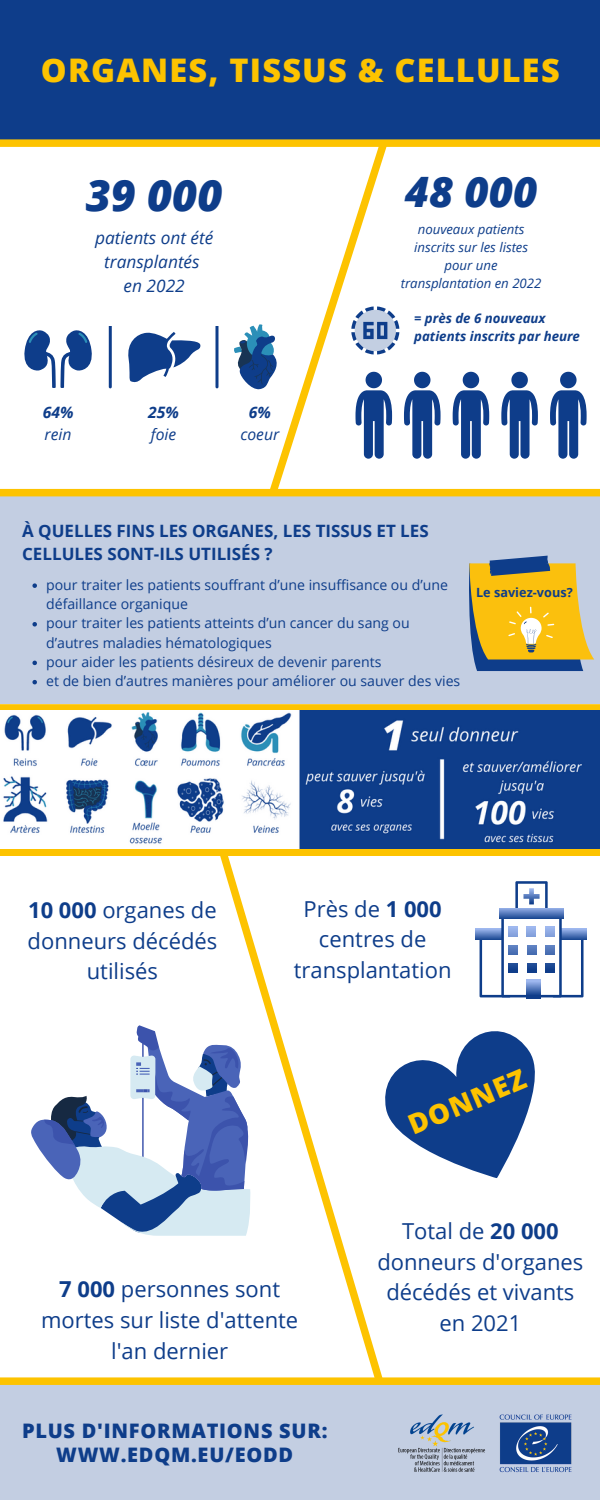
<style>
.page{position:relative;width:600px;height:1500px;background:#fff}
.page>*{position:absolute;margin:0;border:0;box-sizing:border-box;transform-origin:0 0}
.t1{font:italic 800 43.2px "Open Sans";color:#0e3d8a}
.t2{font:italic 800 41.9px "Open Sans";color:#0e3d8a}
.t3{font:800 32.5px "Open Sans";letter-spacing:.04em;color:#fdc300}
.t4{font:800 27.5px "Open Sans";color:#fdc300}
.t5{font:22px/30.8px "Open Sans";color:#0e3d8a;text-align:center}
.t6{font:800 20px/24px "Open Sans";letter-spacing:.04em;color:#0e3d8a;text-align:center}
.t7{font:italic 17.3px/24.2px "Open Sans";color:#0e3d8a;text-align:center}
.t8{font:700 17px/23.2px "Open Sans";color:#0e3d8a}
.t9{font:italic 15.7px "Open Sans";color:#0e3d8a}
.t10{font:italic 700 15.7px "Open Sans";color:#0e3d8a}
.t11{font:14.1px/19.3px "Open Sans";color:#0e3d8a}
.t12{font:italic 13.2px/18px "Open Sans";color:#0e3d8a}
.t13{font:italic 700 13.2px/18px "Open Sans";color:#0e3d8a}
.t14{font:700 12.7px "Open Sans";color:#0e3d8a}
.s1{font-weight:700}
</style>
<div class="page">
<svg style="left:220px;top:856px;width:163px;height:521px"></svg>
<div style="left:0;top:1384px;width:600px;height:116px;background:#c3cee2"></div>
<div style="left:0;top:0;width:600px;height:140px;background:#0e3d8a"></div>
<div style="left:0;top:139px;width:600px;height:8px;background:#fdc300"></div>
<svg style="left:393px;top:314px;width:6px;height:33px"></svg>
<svg style="left:404px;top:371px;width:37px;height:88px"></svg>
<svg style="left:453px;top:371px;width:36px;height:88px"></svg>
<svg style="left:501px;top:371px;width:37px;height:88px"></svg>
<svg style="left:550px;top:371px;width:37px;height:88px"></svg>
<svg style="left:128px;top:332px;width:72px;height:51px"></svg>
<svg style="left:24px;top:330px;width:68px;height:58px"></svg>
<svg style="left:109px;top:327px;width:3px;height:61px"></svg>
<svg style="left:216px;top:327px;width:3px;height:61px"></svg>
<svg style="left:228px;top:139px;width:165px;height:350px"></svg>
<div style="left:0;top:496px;width:600px;height:208px;background:#c3cee2"></div>
<svg style="left:476px;top:929px;width:111px;height:10px"></svg>
<div style="left:527px;top:979px;width:13px;height:19px;background:#0f3d8a"></div>
<svg style="left:480px;top:881px;width:104px;height:116px"></svg>
<svg style="left:31px;top:1025px;width:219px;height:211px"></svg>
<svg style="left:362px;top:1006px;width:173px;height:204px"></svg>
<div style="left:0;top:489px;width:600px;height:7px;background:#fdc300"></div>
<svg style="left:0;top:704px;width:600px;height:7px;background:#ecbf22"></svg>
<div style="left:0;top:848px;width:600px;height:8px;background:#fdc300"></div>
<div style="left:0;top:1377px;width:600px;height:8px;background:#fdc300"></div>
<svg style="left:469px;top:556px;width:125px;height:115px;background:#c6ab4b"></svg>
<img style="left:398px;top:1414px;width:174px;height:59px">
<img style="left:0;top:711px;width:600px;height:138px">
<svg style="left:32px;top:583px;width:5px;height:5px"></svg>
<svg style="left:32px;top:622px;width:5px;height:5px"></svg>
<svg style="left:32px;top:661px;width:5px;height:4px"></svg>
<svg style="left:32px;top:680px;width:5px;height:4px"></svg>
<p class="t3" style="left:41px;top:47px;width:520px">ORGANES, TISSUS &amp; CELLULES</p>
<p class="t1" style="left:86px;top:165px;width:138px">39 000</p>
<p class="t7" style="left:95px;top:225px;width:120px">patients ont été transplantés</p>
<p class="t7" style="left:124px;top:273px;width:63px">en 2022</p>
<p class="t10" style="left:43px;top:401px;width:32px">64%</p>
<p class="t9" style="left:45px;top:423px;width:29px">rein</p>
<p class="t10" style="left:148px;top:401px;width:32px">25%</p>
<p class="t9" style="left:151px;top:423px;width:27px">foie</p>
<p class="t10" style="left:249px;top:401px;width:24px">6%</p>
<p class="t9" style="left:240px;top:423px;width:40px">coeur</p>
<p class="t2" style="left:405px;top:163px;width:134px">48 000</p>
<p class="t12" style="left:414px;top:220px;width:116px">nouveaux patients inscrits sur les listes</p>
<p class="t12" style="left:401px;top:256px;width:142px;text-align:center">pour une transplantation en 2022</p>
<p class="t13" style="left:414px;top:309px;width:167px">= près de 6 nouveaux patients inscrits par heure</p>
<p class="t8" style="left:22px;top:519px;width:408px">À QUELLES FINS LES ORGANES, LES TISSUS ET LES<br>CELLULES SONT-ILS UTILISÉS ?</p>
<p class="t11" style="left:46px;top:575px;width:403px">pour traiter les patients souffrant d’une insuffisance ou d’une défaillance organique</p>
<p class="t11" style="left:46px;top:613px;width:365px">pour traiter les patients atteints d’un cancer du sang ou d’autres maladies hématologiques</p>
<p class="t11" style="left:46px;top:652px;width:337px">pour aider les patients désireux de devenir parents</p>
<p class="t11" style="left:46px;top:671px;width:416px">et de bien d’autres manières pour améliorer ou sauver des vies</p>
<p class="t14" style="left:476px;top:584px;width:98px">Le saviez-vous?</p>
<p class="t5" style="left:28px;top:894px;width:191px"><span class="s1">10 000</span> organes de donneurs décédés utilisés</p>
<p class="t5" style="left:294px;top:893px;width:159px">Près de <span class="s1">1 000 </span>centres de transplantation</p>
<p class="t5" style="left:41px;top:1274px;width:259px"><span class="s1">7 000</span> personnes sont mortes sur liste d'attente l'an dernier</p>
<p class="t6" style="left:22px;top:1418px;width:307px">PLUS D'INFORMATIONS SUR:<br>WWW.EDQM.EU/EODD</p>
<p class="t4" style="left:402px;top:1108px;width:126px;rotate:-23deg">DONNEZ</p>
<p class="t5" style="left:377px;top:1215px;width:208px">Total de <span class="s1">20 000 </span>donneurs d'organes décédés et vivants en 2021</p>
</div>
